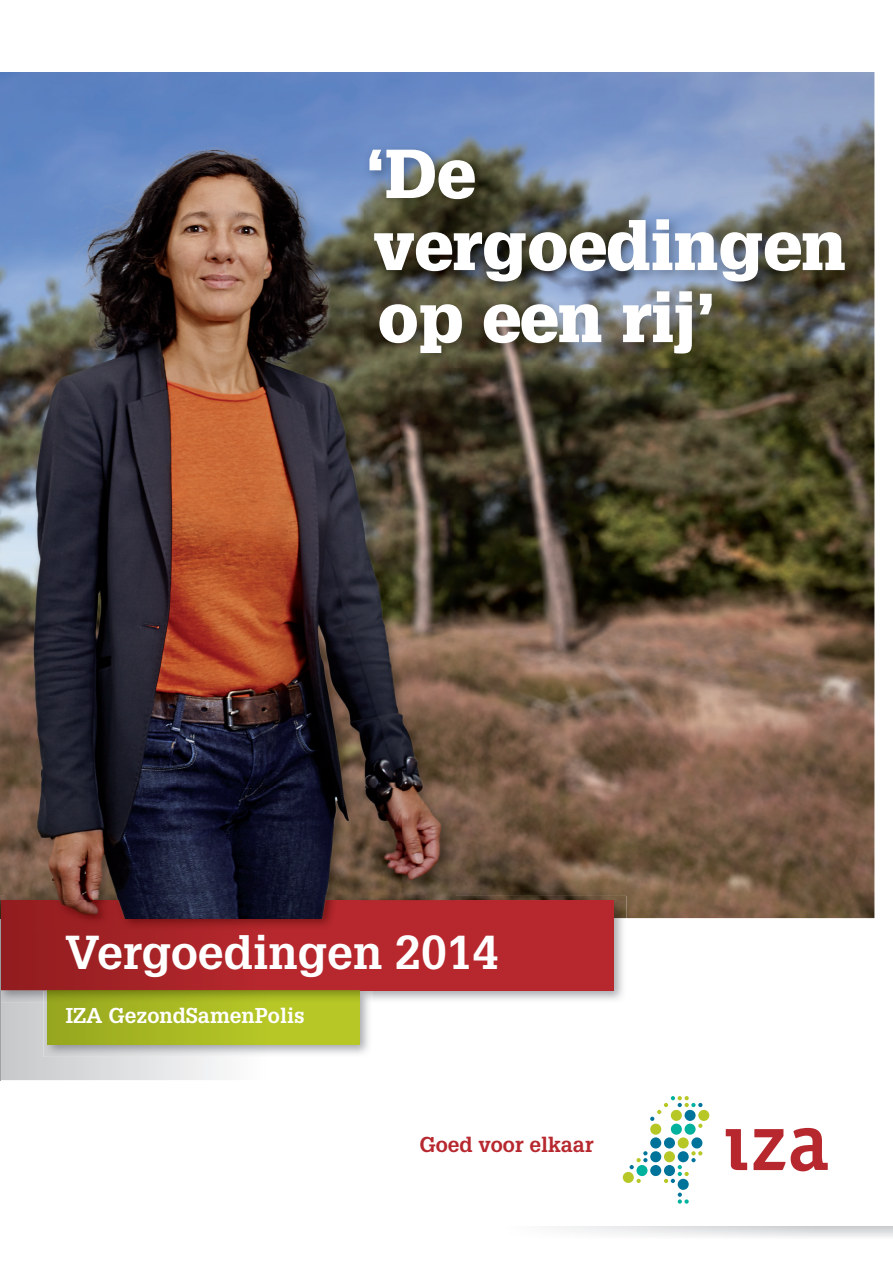
<style>
.page{position:relative;width:893px;height:1263px;background:#fff}
.page>*{position:absolute;margin:0;border:0;box-sizing:border-box;transform-origin:0 0}
.t1{font:900 67.5px/72px "Glypha";color:#fff}
.t2{font:700 46.5px "Glypha";color:#fff}
.t3{font:700 21px "Glypha";color:#fff}
.t4{font:700 21px "Glypha";color:#b7282e}
</style>
<div class="page">
<img style="left:0;top:72px;width:874px;height:846px">
<img style="left:372px;top:918px;width:254px;height:82px">
<img style="left:0;top:896px;width:626px;height:22px">
<div style="left:1px;top:900px;width:613px;height:90px;background:#b7282e"></div>
<img style="left:30px;top:142px;width:424px;height:2px">
<img style="left:30px;top:896px;width:424px;height:5px">
<img style="left:5px;top:144px;width:25px;height:756px">
<svg style="left:0;top:900px;width:372px;height:180px"></svg>
<img style="left:401px;top:367px;width:54px;height:529px">
<img style="left:30px;top:144px;width:371px;height:752px">
<img style="left:401px;top:144px;width:53px;height:1px">
<img style="left:30px;top:900px;width:329px;height:18px">
<svg style="left:726px;top:1129px;width:21px;height:41px"></svg>
<svg style="left:753px;top:1128px;width:75px;height:43px"></svg>
<div style="left:623px;top:1172px;width:11px;height:11px;background:#b6c726;border-radius:50%"></div>
<div style="left:636px;top:1165px;width:11px;height:11px;background:#00b19d;border-radius:50%"></div>
<div style="left:678px;top:1179px;width:11px;height:11px;background:#00739a;border-radius:50%"></div>
<div style="left:664px;top:1137px;width:11px;height:11px;background:#00739a;border-radius:50%"></div>
<div style="left:678px;top:1137px;width:11px;height:11px;background:#b6c726;border-radius:50%"></div>
<div style="left:691px;top:1137px;width:11px;height:11px;background:#00739a;border-radius:50%"></div>
<div style="left:650px;top:1137px;width:11px;height:11px;background:#00739a;border-radius:50%"></div>
<div style="left:650px;top:1151px;width:11px;height:11px;background:#00739a;border-radius:50%"></div>
<div style="left:650px;top:1165px;width:11px;height:11px;background:#00739a;border-radius:50%"></div>
<div style="left:650px;top:1123px;width:11px;height:12px;background:#b6c726;border-radius:50%"></div>
<div style="left:685px;top:1123px;width:11px;height:12px;background:#00b19d;border-radius:50%"></div>
<div style="left:698px;top:1110px;width:11px;height:11px;background:#b6c726;border-radius:50%"></div>
<div style="left:671px;top:1123px;width:11px;height:12px;background:#00b19d;border-radius:50%"></div>
<svg style="left:636px;top:1179px;width:5px;height:4px"></svg>
<svg style="left:678px;top:1192px;width:11px;height:12px"></svg>
<svg style="left:664px;top:1151px;width:38px;height:32px"></svg>
<svg style="left:630px;top:1151px;width:17px;height:18px"></svg>
<svg style="left:650px;top:1096px;width:52px;height:32px"></svg>
<img style="left:364px;top:145px;width:494px;height:222px">
<p class="t1" style="left:366px;top:138px;width:482px">‘De vergoedingen op een rij’</p>
<p class="t2" style="left:65px;top:923px;width:435px">Vergoedingen 2014</p>
<p class="t3" style="left:66px;top:1003px;width:240px">IZA GezondSamenPolis</p>
<p class="t4" style="left:419px;top:1132px;width:176px">Goed voor elkaar</p>
</div>
